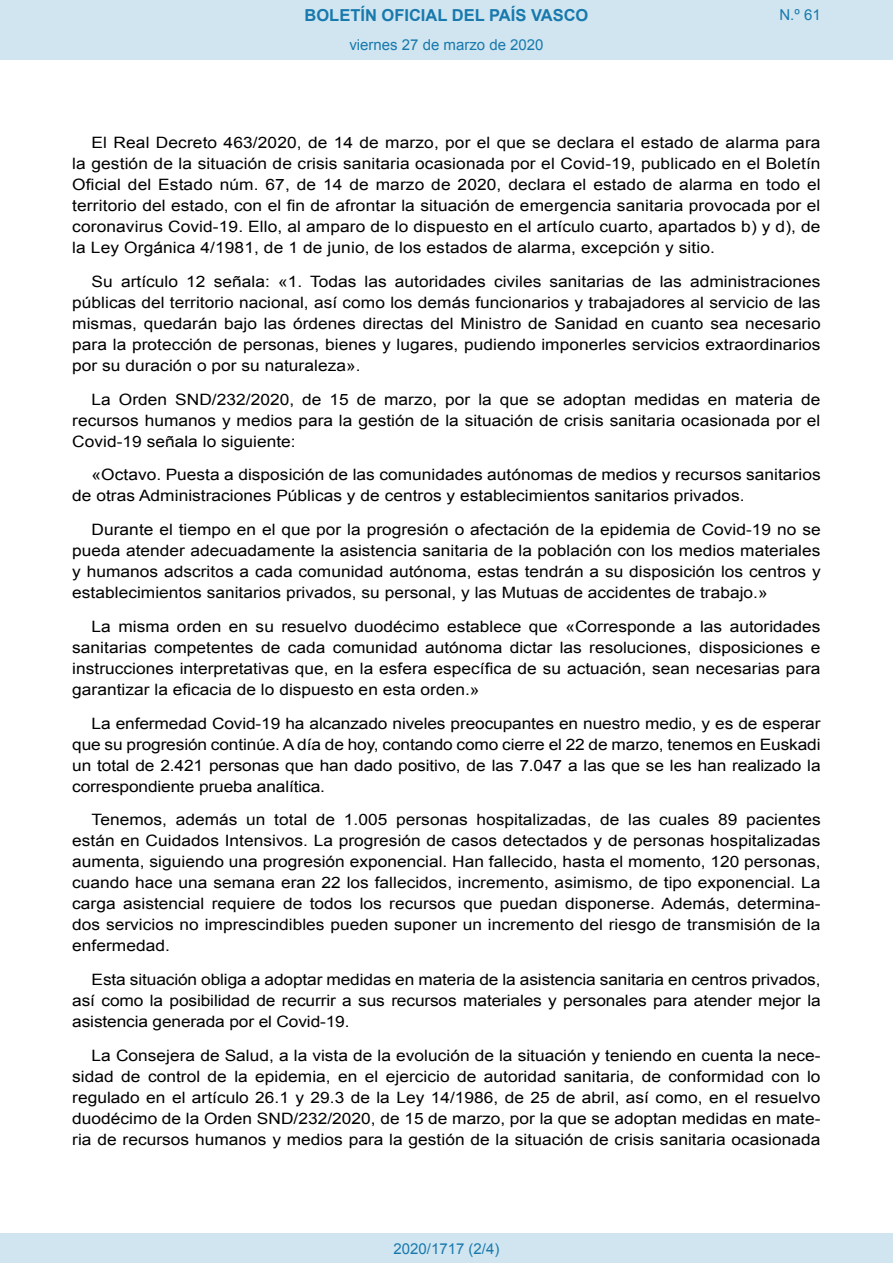
<style>
.page{position:relative;width:893px;height:1263px;background:#fff}
.page>*{position:absolute;margin:0;border:0;box-sizing:border-box;transform-origin:0 0}
.t1{font:700 16.5px "Arial";color:#1879ad}
.BOPVDetalle{font:15.6px/21px "Arial";color:#000;text-align:justify;scale:1.11 1}
.Paginacion_Centro{font:15px "Arial";color:#1879ad}
</style>
<div class="page">
<div style="left:0;top:0;width:893px;height:60px;background:#d0e5f0"></div>
<div style="left:0;top:1233px;width:893px;height:30px;background:#d0e5f0"></div>
<p class="t1" style="left:305px;top:4px;width:285px">BOLETÍN OFICIAL DEL PAÍS VASCO</p>
<p class="Paginacion_Centro" style="left:349px;top:35px;width:196px">viernes 27 de marzo de 2020</p>
<p class="Paginacion_Centro" style="left:779px;top:5px;width:43px">N.º 61</p>
<p class="BOPVDetalle" style="left:72px;top:132px;width:676px;text-indent:19px">El Real Decreto 463/2020, de 14 de marzo, por el que se declara el estado de alarma para la gestión de la situación de crisis sanitaria ocasionada por el Covid-19, publicado en el Boletín Oficial del Estado núm. 67, de 14 de marzo de 2020, declara el estado de alarma en todo el territorio del estado, con el fin de afrontar la situación de emergencia sanitaria provocada por el coronavirus Covid-19. Ello, al amparo de lo dispuesto en el artículo cuarto, apartados b) y d), de la Ley Orgánica 4/1981, de 1 de junio, de los estados de alarma, excepción y sitio.</p>
<p class="BOPVDetalle" style="left:72px;top:271px;width:676px;text-indent:19px">Su artículo 12 señala: «1. Todas las autoridades civiles sanitarias de las administraciones públicas del territorio nacional, así como los demás funcionarios y trabajadores al servicio de las mismas, quedarán bajo las órdenes directas del Ministro de Sanidad en cuanto sea necesario para la protección de personas, bienes y lugares, pudiendo imponerles servicios extraordinarios por su duración o por su naturaleza».</p>
<p class="BOPVDetalle" style="left:72px;top:389px;width:675px;text-indent:19px">La Orden SND/232/2020, de 15 de marzo, por la que se adoptan medidas en materia de recursos humanos y medios para la gestión de la situación de crisis sanitaria ocasionada por el Covid-19 señala lo siguiente:</p>
<p class="BOPVDetalle" style="left:72px;top:465px;width:676px;text-indent:19px">«Octavo. Puesta a disposición de las comunidades autónomas de medios y recursos sanitarios de otras Administraciones Públicas y de centros y establecimientos sanitarios privados.</p>
<p class="BOPVDetalle" style="left:72px;top:519px;width:676px;text-indent:19px">Durante el tiempo en el que por la progresión o afectación de la epidemia de Covid-19 no se pueda atender adecuadamente la asistencia sanitaria de la población con los medios materiales y humanos adscritos a cada comunidad autónoma, estas tendrán a su disposición los centros y establecimientos sanitarios privados, su personal, y las Mutuas de accidentes de trabajo.»</p>
<p class="BOPVDetalle" style="left:72px;top:616px;width:676px;text-indent:19px">La misma orden en su resuelvo duodécimo establece que «Corresponde a las autoridades sanitarias competentes de cada comunidad autónoma dictar las resoluciones, disposiciones e instrucciones interpretativas que, en la esfera específica de su actuación, sean necesarias para garantizar la eficacia de lo dispuesto en esta orden.»</p>
<p class="BOPVDetalle" style="left:72px;top:713px;width:676px;text-indent:19px">La enfermedad Covid-19 ha alcanzado niveles preocupantes en nuestro medio, y es de esperar que su progresión continúe. A día de hoy, contando como cierre el 22 de marzo, tenemos en Euskadi un total de 2.421 personas que han dado positivo, de las 7.047 a las que se les han realizado la correspondiente prueba analítica.</p>
<p class="BOPVDetalle" style="left:72px;top:810px;width:676px;text-indent:19px">Tenemos, además un total de 1.005 personas hospitalizadas, de las cuales 89 pacientes están en Cuidados Intensivos. La progresión de casos detectados y de personas hospitalizadas aumenta, siguiendo una progresión exponencial. Han fallecido, hasta el momento, 120 personas, cuando hace una semana eran 22 los fallecidos, incremento, asimismo, de tipo exponencial. La carga asistencial requiere de todos los recursos que puedan disponerse. Además, determina&shy;dos servicios no imprescindibles pueden suponer un incremento del riesgo de transmisión de la enfermedad.</p>
<p class="BOPVDetalle" style="left:72px;top:969px;width:676px;text-indent:19px">Esta situación obliga a adoptar medidas en materia de la asistencia sanitaria en centros privados, así como la posibilidad de recurrir a sus recursos materiales y personales para atender mejor la asistencia generada por el Covid-19.</p>
<p class="BOPVDetalle" style="left:72px;top:1045px;width:676px;text-indent:19px">La Consejera de Salud, a la vista de la evolución de la situación y teniendo en cuenta la nece&shy;sidad de control de la epidemia, en el ejercicio de autoridad sanitaria, de conformidad con lo regulado en el artículo 26.1 y 29.3 de la Ley 14/1986, de 25 de abril, así como, en el resuelvo duodécimo de la Orden SND/232/2020, de 15 de marzo, por la que se adoptan medidas en mate&shy;ria de recursos humanos y medios para la gestión de la situación de crisis sanitaria ocasionada</p>
<p class="Paginacion_Centro" style="left:393px;top:1238px;width:107px">2020/1717 (2/4)</p>
</div>
